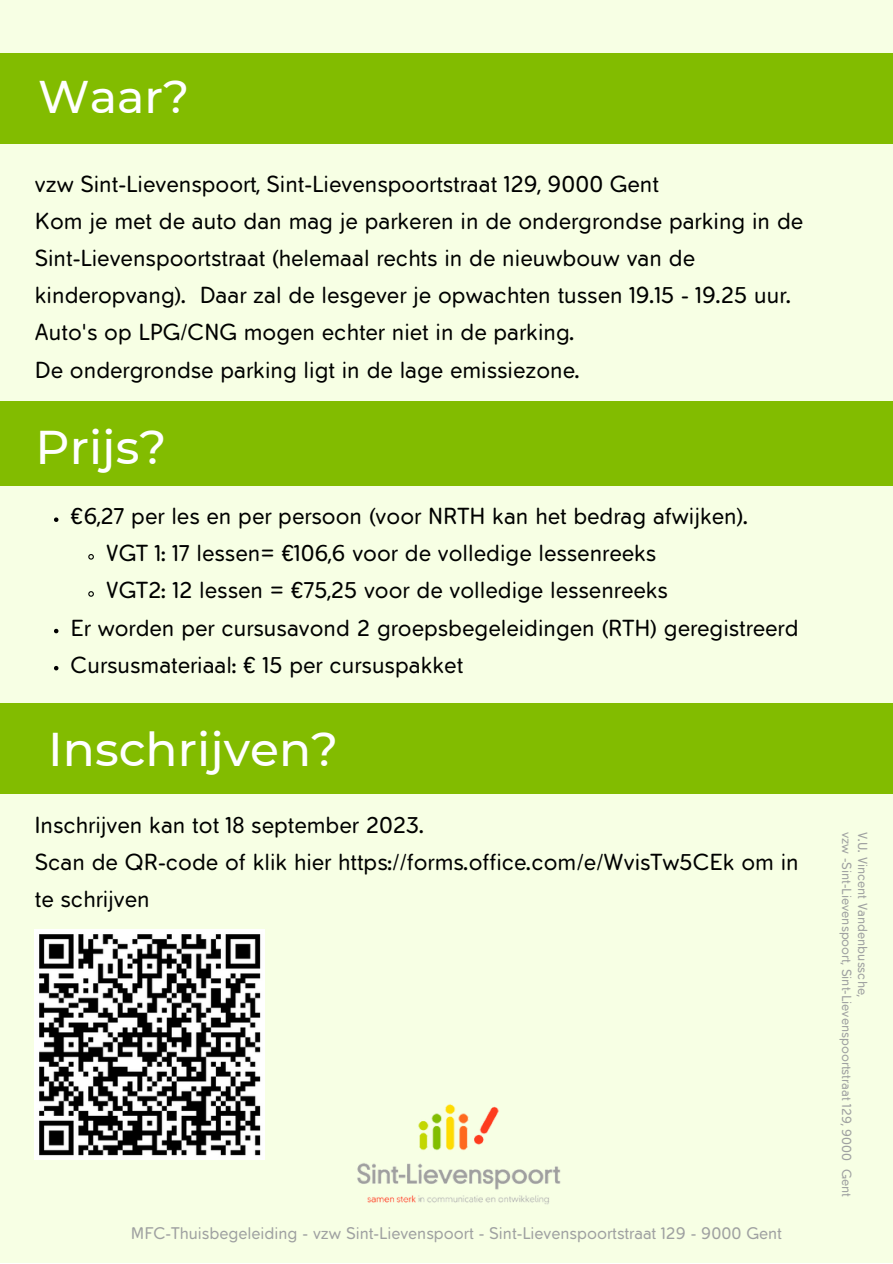
<style>
.page{position:relative;width:893px;height:1264px;background:#fff}
.page>*{position:absolute;margin:0;border:0;box-sizing:border-box;transform-origin:0 0}
.t1{font:500 47.25px "Montserrat";color:#fff}
.t2{font:500 45.75px "Montserrat";color:#fff}
.t3{font:21px/37px "Tabarra Pro Round";color:#000}
.t4{font:15.15px "Tabarra Pro Round";color:#9fa1a1}
.t5{font:12px "Tabarra Pro Round";color:#9fa1a1}
</style>
<div class="page">
<div style="left:0;top:0;width:892px;height:1262px;background:#f7ffe4"></div>
<div style="left:0;top:53px;width:892px;height:91px;background:#82bc00"></div>
<div style="left:0;top:401px;width:892px;height:84px;background:#82bc00"></div>
<div style="left:0;top:703px;width:892px;height:91px;background:#82bc00"></div>
<svg style="left:54px;top:517px;width:4px;height:5px"></svg>
<svg style="left:88px;top:554px;width:6px;height:6px"></svg>
<svg style="left:88px;top:591px;width:6px;height:6px"></svg>
<svg style="left:54px;top:629px;width:4px;height:4px"></svg>
<svg style="left:54px;top:666px;width:4px;height:4px"></svg>
<img style="left:35px;top:929px;width:229px;height:230px">
<img style="left:357px;top:1104px;width:204px;height:101px">
<p class="t2" style="left:38px;top:69px;width:153px">Waar?</p>
<p class="t3" style="left:35px;top:168px;width:625px">vzw Sint-Lievenspoort, Sint-Lievenspoortstraat 129, 9000 Gent</p>
<p class="t3" style="left:35px;top:205px;width:769px">Kom je met de auto dan mag je parkeren in de ondergrondse parking in de<br>Sint-Lievenspoortstraat (helemaal rechts in de nieuwbouw van de kinderopvang). Daar zal de lesgever je opwachten tussen 19.15 - 19.25 uur.</p>
<p class="t3" style="left:35px;top:316px;width:541px">Auto's op LPG/CNG mogen echter niet in de parking.</p>
<p class="t3" style="left:35px;top:353px;width:546px">De ondergrondse parking ligt in de lage emissiezone.</p>
<p class="t1" style="left:36px;top:418px;width:132px">Prijs?</p>
<p class="t3" style="left:70px;top:500px;width:679px">€6,27 per les en per persoon (voor NRTH kan het bedrag afwijken).</p>
<p class="t3" style="left:106px;top:537px;width:551px">VGT 1: 17 lessen= €106,6 voor de volledige lessenreeks</p>
<p class="t3" style="left:106px;top:574px;width:563px">VGT2: 12 lessen = €75,25 voor de volledige lessenreeks</p>
<p class="t3" style="left:70px;top:611px;width:729px">Er worden per cursusavond 2 groepsbegeleidingen (RTH) geregistreerd</p>
<p class="t3" style="left:70px;top:648px;width:394px">Cursusmateriaal: € 15 per cursuspakket</p>
<p class="t1" style="left:48px;top:720px;width:291px">Inschrijven?</p>
<p class="t3" style="left:35px;top:808px;width:391px">Inschrijven kan tot 18 september 2023.</p>
<p class="t3" style="left:35px;top:845px;width:765px">Scan de QR-code of klik hier https://forms.office.com/e/WvisTw5CEk om in te schrijven</p>
<p class="t4" style="left:131px;top:1226px;width:652px">MFC-Thuisbegeleiding - vzw Sint-Lievenspoort - Sint-Lievenspoortstraat 129 - 9000 Gent</p>
<p class="t5" style="left:851px;top:831px;width:366px;rotate:90deg">vzw -Sint-Lievenspoort, Sint-Lievenspoortstraat 129, 9000 Gent</p>
<p class="t5" style="left:867px;top:831px;width:166px;rotate:90deg">V.U. Vincent Vandenbussche,</p>
</div>
